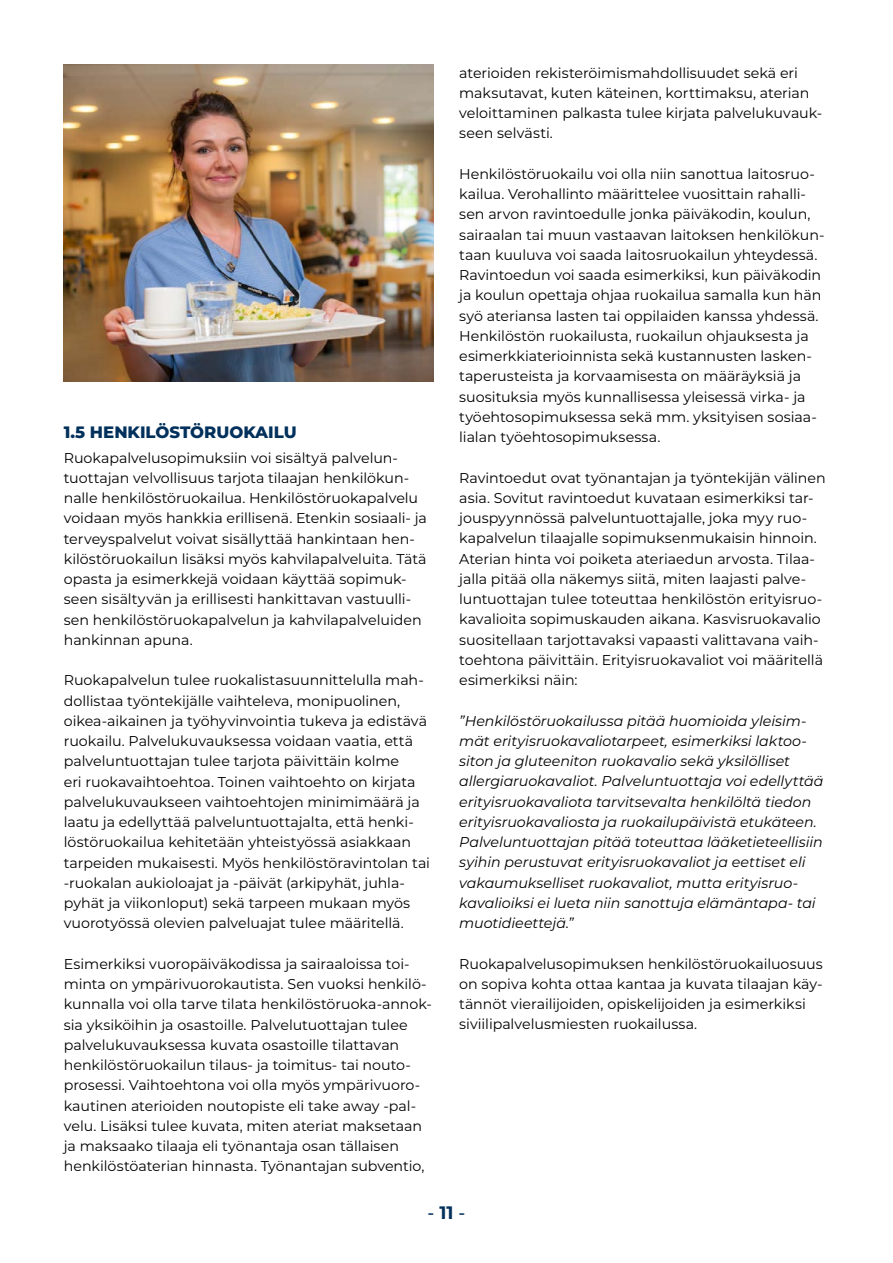
<style>
.page{position:relative;width:893px;height:1263px;background:#fff}
.page>*{position:absolute;margin:0;border:0;box-sizing:border-box;transform-origin:0 0}
.t1{font:500 18px "Montserrat";color:#00305b}
._2_otsikko{font:800 16.5px "Montserrat";color:#00305b}
.leipateksti{font:14.25px/20.2px "Montserrat";letter-spacing:-.005em;color:#000}
.leipateksti-2{font:italic 14.25px/20.2px "Montserrat";letter-spacing:-.005em;color:#000}
.s1{font-weight:700}
</style>
<div class="page">
<img style="left:64px;top:64px;width:370px;height:317px">
<p class="_2_otsikko" style="left:64px;top:420px;width:234px">1.5 HENKILÖSTÖRUOKAILU</p>
<p class="leipateksti" style="left:64px;top:447px;width:365px">Ruokapalvelusopimuksiin voi sisältyä palvelun&shy;tuottajan velvollisuus tarjota tilaajan henkilökun&shy;nalle henkilöstöruokailua. Henkilöstöruokapalvelu voidaan myös hankkia erillisenä. Etenkin sosiaali- ja terveyspalvelut voivat sisällyttää hankintaan hen&shy;kilöstöruokailun lisäksi myös kahvilapalveluita. Tätä opasta ja esimerkkejä voidaan käyttää sopimuk&shy;seen sisältyvän ja erillisesti hankittavan vastuulli&shy;sen henkilöstöruokapalvelun ja kahvilapalveluiden hankinnan apuna.</p>
<p class="leipateksti" style="left:64px;top:670px;width:368px">Ruokapalvelun tulee ruokalistasuunnittelulla mah&shy;dollistaa työntekijälle vaihteleva, monipuolinen, oikea-aikainen ja työhyvinvointia tukeva ja edistävä ruokailu. Palvelukuvauksessa voidaan vaatia, että palveluntuottajan tulee tarjota päivittäin kolme<br>eri ruokavaihtoehtoa. Toinen vaihtoehto on kirjata palvelukuvaukseen vaihtoehtojen minimimäärä ja laatu ja edellyttää palveluntuottajalta, että henki&shy;löstöruokailua kehitetään yhteistyössä asiakkaan tarpeiden mukaisesti. Myös henkilöstöravintolan tai -ruokalan aukioloajat ja -päivät (arkipyhät, juhla&shy;pyhät ja viikonloput) sekä tarpeen mukaan myös vuorotyössä olevien palveluajat tulee määritellä.</p>
<p class="leipateksti" style="left:64px;top:953px;width:370px">Esimerkiksi vuoropäiväkodissa ja sairaaloissa toi&shy;minta on ympärivuorokautista. Sen vuoksi henkilö&shy;kunnalla voi olla tarve tilata henkilöstöruoka-annok&shy;sia yksiköihin ja osastoille. Palvelutuottajan tulee palvelukuvauksessa kuvata osastoille tilattavan henkilöstöruokailun tilaus- ja toimitus- tai nouto&shy;prosessi. Vaihtoehtona voi olla myös ympärivuoro&shy;kautinen aterioiden noutopiste eli take away -pal&shy;velu. Lisäksi tulee kuvata, miten ateriat maksetaan ja maksaako tilaaja eli työnantaja osan tällaisen henkilöstöaterian hinnasta. Työnantajan subventio,</p>
<p class="leipateksti" style="left:459px;top:62px;width:364px">aterioiden rekisteröimismahdollisuudet sekä eri maksutavat, kuten käteinen, korttimaksu, aterian veloittaminen palkasta tulee kirjata palvelukuvauk&shy;seen selvästi.</p>
<p class="leipateksti" style="left:459px;top:163px;width:367px">Henkilöstöruokailu voi olla niin sanottua laitosruo&shy;kailua. Verohallinto määrittelee vuosittain rahalli&shy;sen arvon ravintoedulle jonka päiväkodin, koulun, sairaalan tai muun vastaavan laitoksen henkilökun&shy;taan kuuluva voi saada laitosruokailun yhteydessä.<br>Ravintoedun voi saada esimerkiksi, kun päiväkodin ja koulun opettaja ohjaa ruokailua samalla kun hän syö ateriansa lasten tai oppilaiden kanssa yhdessä.<br>Henkilöstön ruokailusta, ruokailun ohjauksesta ja esimerkkiaterioinnista sekä kustannusten lasken&shy;taperusteista ja korvaamisesta on määräyksiä ja suosituksia myös kunnallisessa yleisessä virka- ja työehtosopimuksessa sekä mm. yksityisen sosiaa&shy;lialan työehtosopimuksessa.</p>
<p class="leipateksti" style="left:459px;top:467px;width:368px">Ravintoedut ovat työnantajan ja työntekijän välinen asia. Sovitut ravintoedut kuvataan esimerkiksi tar&shy;jouspyynnössä palveluntuottajalle, joka myy ruo&shy;kapalvelun tilaajalle sopimuksenmukaisin hinnoin.<br>Aterian hinta voi poiketa ateriaedun arvosta. Tilaa&shy;jalla pitää olla näkemys siitä, miten laajasti palve&shy;luntuottajan tulee toteuttaa henkilöstön erityisruo&shy;kavalioita sopimuskauden aikana. Kasvisruokavalio suositellaan tarjottavaksi vapaasti valittavana vaih&shy;toehtona päivittäin. Erityisruokavaliot voi määritellä esimerkiksi näin:</p>
<p class="leipateksti-2" style="left:459px;top:710px;width:366px">”Henkilöstöruokailussa pitää huomioida yleisim&shy;mät erityisruokavaliotarpeet, esimerkiksi laktoo&shy;siton ja gluteeniton ruokavalio sekä yksilölliset allergiaruokavaliot. Palveluntuottaja voi edellyttää erityisruokavaliota tarvitsevalta henkilöltä tiedon erityisruokavaliosta ja ruokailupäivistä etukäteen.<br>Palveluntuottajan pitää toteuttaa lääketieteellisiin syihin perustuvat erityisruokavaliot ja eettiset eli vakaumukselliset ruokavaliot, mutta erityisruo&shy;kavalioiksi ei lueta niin sanottuja elämäntapa- tai muotidieettejä.”</p>
<p class="leipateksti" style="left:459px;top:953px;width:365px">Ruokapalvelusopimuksen henkilöstöruokailuosuus on sopiva kohta ottaa kantaa ja kuvata tilaajan käy&shy;tännöt vierailijoiden, opiskelijoiden ja esimerkiksi siviilipalvelusmiesten ruokailussa.</p>
<p class="t1" style="left:427px;top:1200px;width:40px">- <span class="s1">11</span> -</p>
</div>
